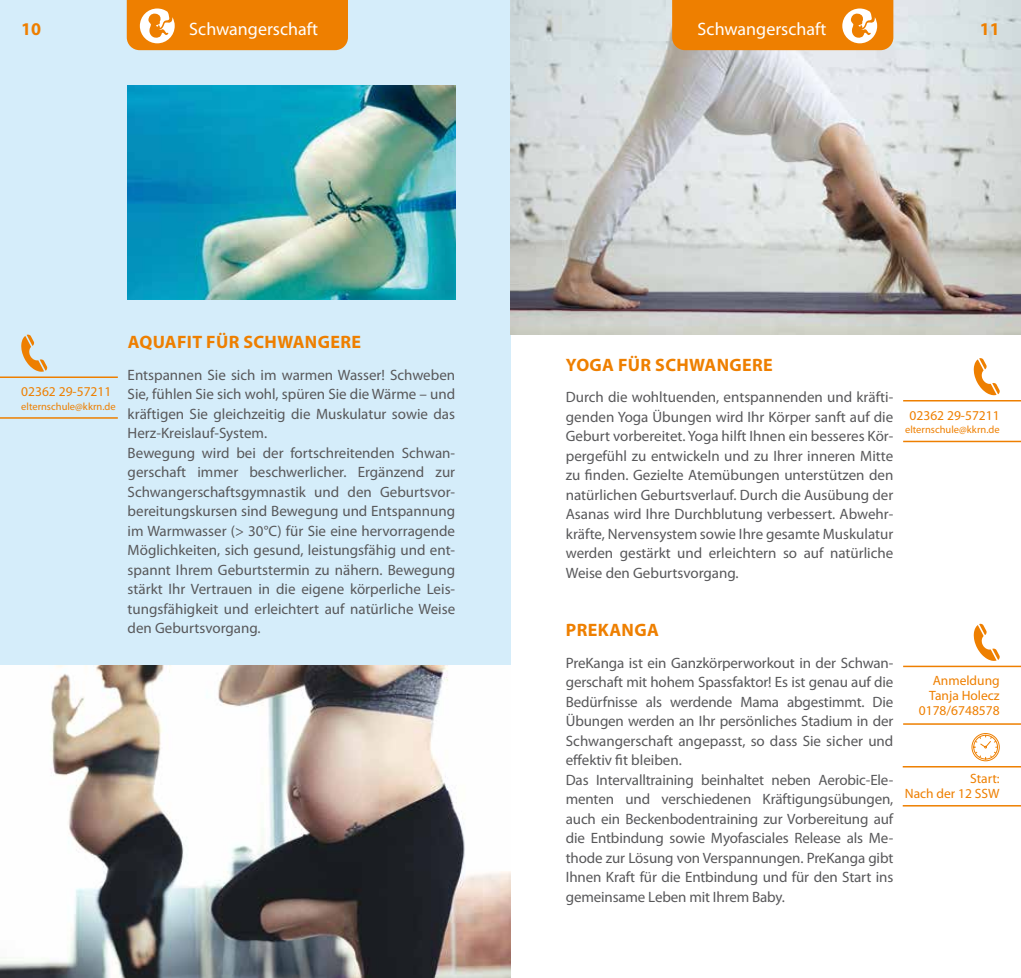
<style>
.page{position:relative;width:1021px;height:978px;background:#fff}
.page>*{position:absolute;margin:0;border:0;box-sizing:border-box;transform-origin:0 0}
.t1{font:700 18px "Myriad Pro";letter-spacing:.02em;color:#ee7f00}
.t2{font:18px "Myriad Pro";color:#fff}
.t3{font:15px/19.5px "Myriad Pro";color:#58585a}
.t4{font:13.5px/15px "Myriad Pro";color:#ee7f00;text-align:right}
.t5{font:10.5px "Myriad Pro";color:#ee7f00}
</style>
<div class="page">
<div style="left:0;top:0;width:510px;height:666px;background:#d5edfa"></div>
<img style="left:510px;top:0;width:510px;height:335px">
<hr style="left:903px;top:666px;width:117px;height:1px;background:#ee7f00">
<hr style="left:903px;top:723px;width:117px;height:2px;background:#ee7f00">
<hr style="left:902px;top:766px;width:118px;height:1px;background:#ee7f00">
<hr style="left:902px;top:805px;width:118px;height:2px;background:#ee7f00">
<svg style="left:971px;top:733px;width:29px;height:29px"></svg>
<img style="left:128px;top:85px;width:327px;height:215px">
<svg style="left:973px;top:624px;width:26px;height:37px"></svg>
<svg style="left:127px;top:0;width:221px;height:50px;background:#ee8710"></svg>
<svg style="left:672px;top:0;width:221px;height:50px;background:#ee8610"></svg>
<hr style="left:0;top:376px;width:118px;height:2px;background:#ee7f00">
<hr style="left:0;top:417px;width:118px;height:2px;background:#ee7f00">
<svg style="left:21px;top:335px;width:26px;height:37px"></svg>
<hr style="left:903px;top:400px;width:117px;height:1px;background:#ee7f00">
<hr style="left:903px;top:441px;width:117px;height:1px;background:#ee7f00">
<svg style="left:973px;top:358px;width:26px;height:37px"></svg>
<img style="left:0;top:666px;width:510px;height:312px">
<p class="t1" style="left:21px;top:17px;width:21px">10</p>
<p class="t2" style="left:189px;top:18px;width:130px">Schwangerschaft</p>
<p class="t2" style="left:697px;top:18px;width:130px">Schwangerschaft</p>
<p class="t1" style="left:979px;top:17px;width:21px">11</p>
<p class="t4" style="left:21px;top:384px;width:92px">02362 29-57211</p>
<p class="t5" style="left:21px;top:400px;width:96px">elternschule@kkrn.de</p>
<p class="t1" style="left:128px;top:330px;width:235px">AQUAFIT FÜR SCHWANGERE</p>
<p class="t3" style="left:128px;top:365px;width:329px">Entspannen Sie sich im warmen Wasser! Schweben Sie, fühlen Sie sich wohl, spüren Sie die Wärme – und kräftigen Sie gleichzeitig die Muskulatur sowie das Herz-Kreislauf-System.<br>Bewegung wird bei der fortschreitenden Schwan&shy;gerschaft immer beschwerlicher. Ergänzend zur Schwangerschaftsgymnastik und den Geburtsvor&shy;bereitungskursen sind Bewegung und Entspannung im Warmwasser (&gt; 30°C) für Sie eine hervorragende Möglichkeiten, sich gesund, leistungsfähig und ent&shy;spannt Ihrem Geburtstermin zu nähern. Bewegung stärkt Ihr Vertrauen in die eigene körperliche Leis&shy;tungsfähigkeit und erleichtert auf natürliche Weise den Geburtsvorgang.</p>
<p class="t1" style="left:566px;top:353px;width:208px">YOGA FÜR SCHWANGERE</p>
<p class="t3" style="left:566px;top:387px;width:329px;text-align:justify">Durch die wohltuenden, entspannenden und kräfti&shy;genden Yoga Übungen wird Ihr Körper sanft auf die Geburt vorbereitet. Yoga hilft Ihnen ein besseres Kör&shy;pergefühl zu entwickeln und zu Ihrer inneren Mitte zu finden. Gezielte Atemübungen unterstützen den natürlichen Geburtsverlauf. Durch die Ausübung der Asanas wird Ihre Durchblutung verbessert. Abwehr&shy;kräfte, Nervensystem sowie Ihre gesamte Muskulatur werden gestärkt und erleichtern so auf natürliche Weise den Geburtsvorgang.</p>
<p class="t4" style="left:909px;top:408px;width:92px">02362 29-57211</p>
<p class="t5" style="left:905px;top:423px;width:96px">elternschule@kkrn.de</p>
<p class="t1" style="left:566px;top:618px;width:94px">PREKANGA</p>
<p class="t3" style="left:566px;top:653px;width:329px">PreKanga ist ein Ganzkörperworkout in der Schwan&shy;gerschaft mit hohem Spassfaktor! Es ist genau auf die Bedürfnisse als werdende Mama abgestimmt. Die Übungen werden an Ihr persönliches Stadium in der Schwangerschaft angepasst, so dass Sie sicher und effektiv fit bleiben.<br>Das Intervalltraining beinhaltet neben Aerobic-Ele&shy;menten und verschiedenen Kräftigungsübungen, auch ein Beckenbodentraining zur Vorbereitung auf die Entbindung sowie Myofasciales Release als Me&shy;thode zur Lösung von Verspannungen. PreKanga gibt Ihnen Kraft für die Entbindung und für den Start ins gemeinsame Leben mit Ihrem Baby.</p>
<p class="t4" style="left:918px;top:673px;width:82px">Anmeldung<br>Tanja Holecz<br>0178/6748578</p>
<p class="t4" style="left:904px;top:771px;width:96px">Start:<br>Nach der 12 SSW</p>
</div>
